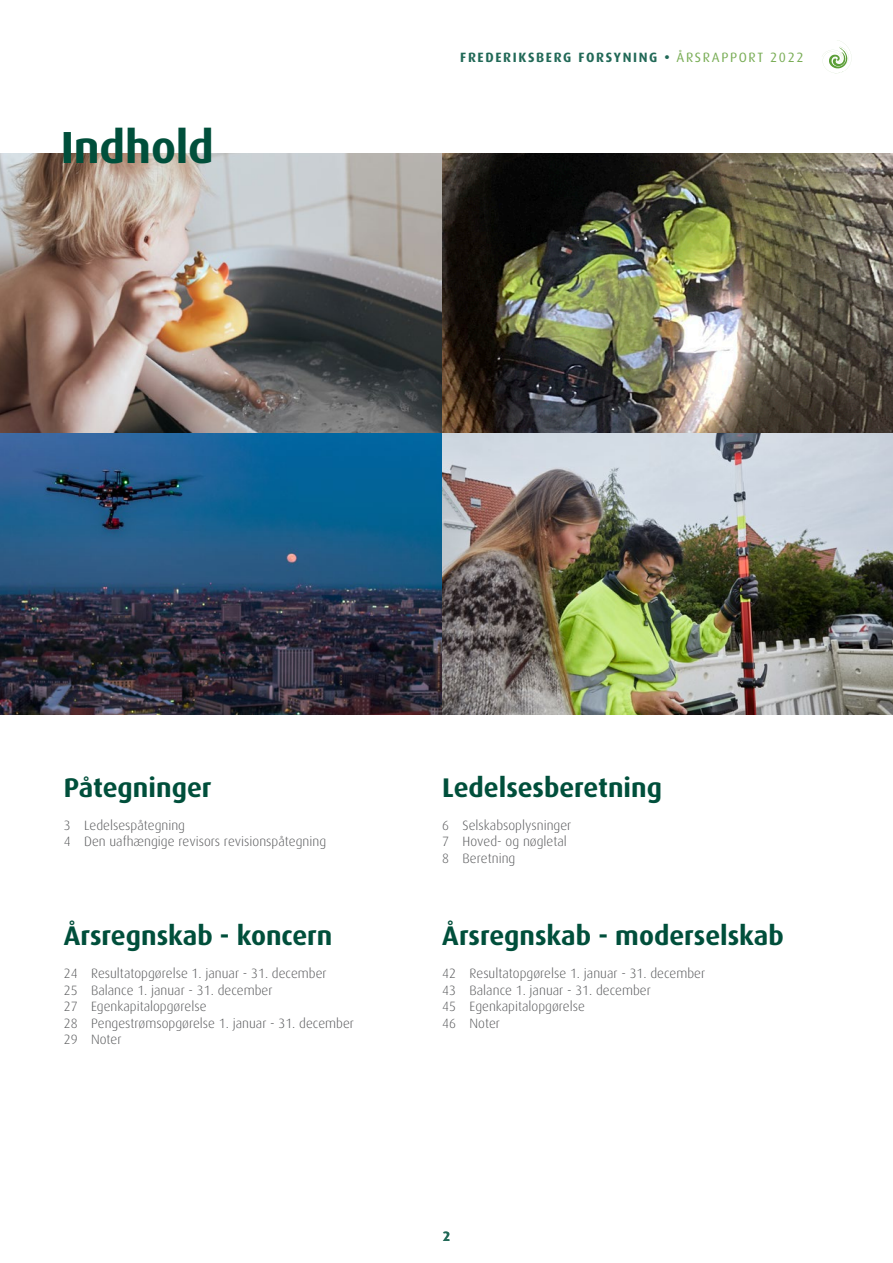
<style>
.page{position:relative;width:893px;height:1263px;background:#fff}
.page>*{position:absolute;margin:0;border:0;box-sizing:border-box;transform-origin:0 0}
._1_Rubrik{font:700 45px "Dax";letter-spacing:-.005em;color:#004f3b}
.brød{font:700 27px "Dax";color:#004f3b}
.brød-2{font:300 13.5px/16.5px "Dax";color:#57585a}
.t1{font:700 13.5px "Dax";letter-spacing:.12em;color:#216957}
.s1{font-weight:400;color:#79ad55}
</style>
<div class="page">
<img style="left:0;top:153px;width:893px;height:561px">
<svg style="left:822px;top:40px;width:30px;height:33px"></svg>
<p class="_1_Rubrik" style="left:61px;top:122px;width:155px">Indhold</p>
<p class="t1" style="left:460px;top:50px;width:345px">FREDERIKSBERG FORSYNING • <span class="s1">ÅRSRAPPORT 2022</span></p>
<p class="brød" style="left:64px;top:772px;width:149px">Påtegninger</p>
<p class="brød-2" style="left:64px;top:817px;width:264px">3 Ledelsespåtegning<br>4 Den uafhængige revisors revisionspåtegning</p>
<p class="brød" style="left:64px;top:920px;width:270px">Årsregnskab - koncern</p>
<p class="brød-2" style="left:64px;top:965px;width:264px">24 Resultatopgørelse 1. januar - 31. december</p>
<p class="brød-2" style="left:64px;top:982px;width:210px">25 Balance 1. januar - 31. december</p>
<p class="brød-2" style="left:64px;top:998px;width:144px">27 Egenkapitalopgørelse</p>
<p class="brød-2" style="left:64px;top:1015px;width:292px">28 Pengestrømsopgørelse 1. januar - 31. december</p>
<p class="brød-2" style="left:64px;top:1031px;width:59px">29 Noter</p>
<p class="brød" style="left:442px;top:772px;width:221px">Ledelsesberetning</p>
<p class="brød-2" style="left:442px;top:817px;width:131px">6 Selskabsoplysninger</p>
<p class="brød-2" style="left:442px;top:833px;width:126px">7 Hoved- og nøgletal</p>
<p class="brød-2" style="left:442px;top:850px;width:75px">8 Beretning</p>
<p class="brød" style="left:442px;top:920px;width:343px">Årsregnskab - moderselskab</p>
<p class="brød-2" style="left:442px;top:965px;width:264px">42 Resultatopgørelse 1. januar - 31. december</p>
<p class="brød-2" style="left:442px;top:982px;width:210px">43 Balance 1. januar - 31. december</p>
<p class="brød-2" style="left:442px;top:998px;width:144px">45 Egenkapitalopgørelse</p>
<p class="brød-2" style="left:442px;top:1015px;width:59px">46 Noter</p>
<p class="t1" style="left:443px;top:1228px;width:9px">2</p>
</div>
